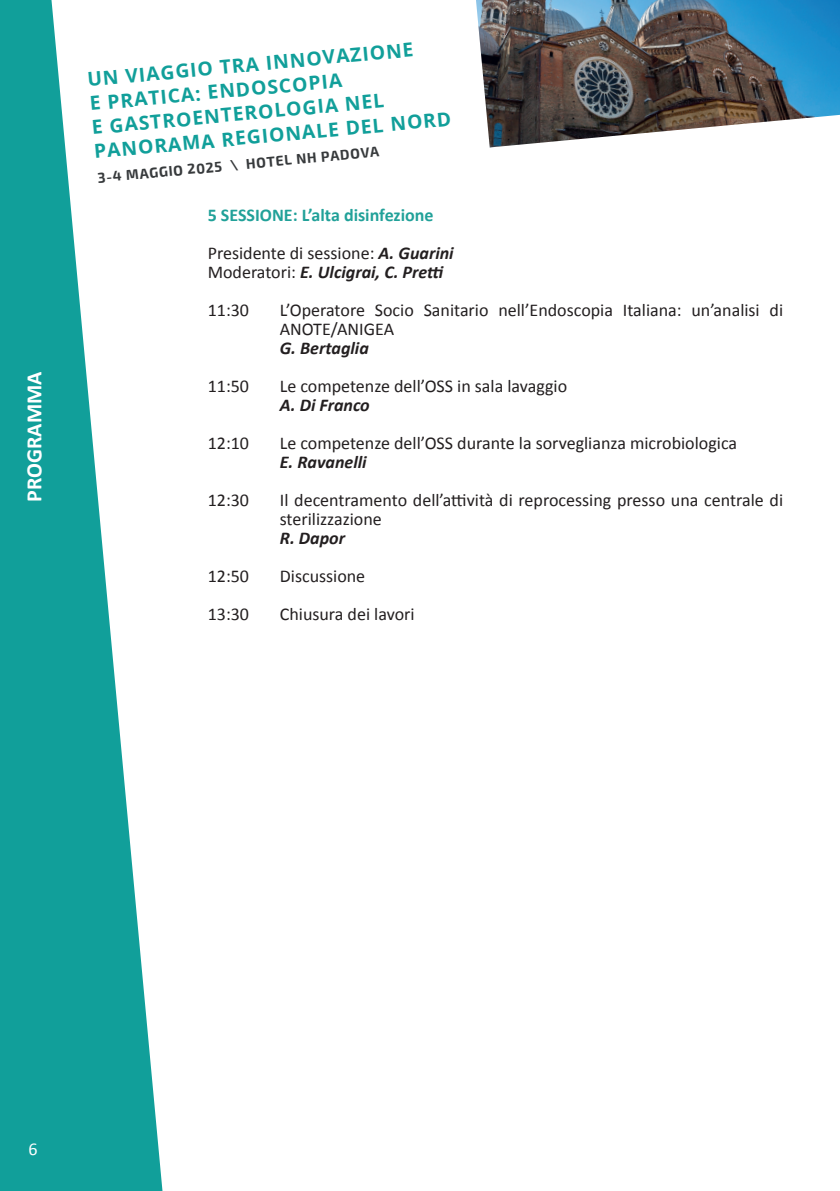
<style>
.page{position:relative;width:840px;height:1191px;background:#fff}
.page>*{position:absolute;margin:0;border:0;box-sizing:border-box;transform-origin:0 0}
.t1{font:700 22px "Calibri";color:#fff}
.t2{font:700 19.2px/24.2px "Open Sans";color:#119f9a}
.Normale{font:18px/19px "Calibri";color:#231f20}
.Normale-2{font:italic 700 18px "Calibri";color:#231f20}
.Normale-3{font:700 18px "Calibri";color:#21a199}
.t3{font:18px "Calibri";color:#fff}
.t4{font:700 14px "Exo 2";color:#373a3c}
.s1{font-weight:700;font-style:italic}
.s2{font-weight:400;font-style:normal}
</style>
<div class="page">
<svg style="left:0;top:0;width:163px;height:1191px;fill:#119f9a"></svg>
<img style="left:476px;top:0;width:363px;height:147px">
<p class="t1" style="left:19px;top:502px;width:132px;rotate:-90deg">PROGRAMMA</p>
<p class="t2" style="left:86px;top:66px;width:360px;rotate:-5deg">UN VIAGGIO TRA INNOVAZIONE<br>E PRATICA: ENDOSCOPIA<br>E GASTROENTEROLOGIA NEL<br>PANORAMA REGIONALE DEL NORD</p>
<p class="t4" style="left:97px;top:169px;width:284px;rotate:-5deg">3-4 MAGGIO 2025 \ HOTEL NH PADOVA</p>
<p class="Normale-3" style="left:207px;top:202px;width:227px">5 SESSIONE: L’alta disinfezione</p>
<p class="Normale" style="left:207px;top:242px;width:247px">Presidente di sessione: <span class="s1">A. Guarini</span></p>
<p class="Normale-2" style="left:207px;top:259px;width:237px"><span class="s2">Moderatori:</span> E. Ulcigrai, C. Pretti</p>
<p class="Normale" style="left:207px;top:299px;width:43px">11:30</p>
<p class="Normale" style="left:279px;top:299px;width:504px">L’Operatore Socio Sanitario nell’Endoscopia Italiana: un’analisi di<br>ANOTE/ANIGEA</p>
<p class="Normale-2" style="left:279px;top:335px;width:91px">G. Bertaglia</p>
<p class="Normale" style="left:207px;top:375px;width:43px">11:50</p>
<p class="Normale" style="left:279px;top:375px;width:289px">Le competenze dell’OSS in sala lavaggio</p>
<p class="Normale-2" style="left:279px;top:392px;width:91px">A. Di Franco</p>
<p class="Normale" style="left:207px;top:432px;width:43px">12:10</p>
<p class="Normale" style="left:279px;top:432px;width:458px">Le competenze dell’OSS durante la sorveglianza microbiologica</p>
<p class="Normale-2" style="left:279px;top:449px;width:88px">E. Ravanelli</p>
<p class="Normale" style="left:207px;top:489px;width:43px">12:30</p>
<p class="Normale" style="left:279px;top:489px;width:504px">Il decentramento dell’attività di reprocessing presso una centrale di sterilizzazione</p>
<p class="Normale-2" style="left:279px;top:525px;width:67px">R. Dapor</p>
<p class="Normale" style="left:207px;top:565px;width:43px">12:50</p>
<p class="Normale" style="left:279px;top:565px;width:87px">Discussione</p>
<p class="Normale" style="left:207px;top:603px;width:43px">13:30</p>
<p class="Normale" style="left:279px;top:603px;width:136px">Chiusura dei lavori</p>
<p class="t3" style="left:28px;top:1136px;width:11px">6</p>
</div>
